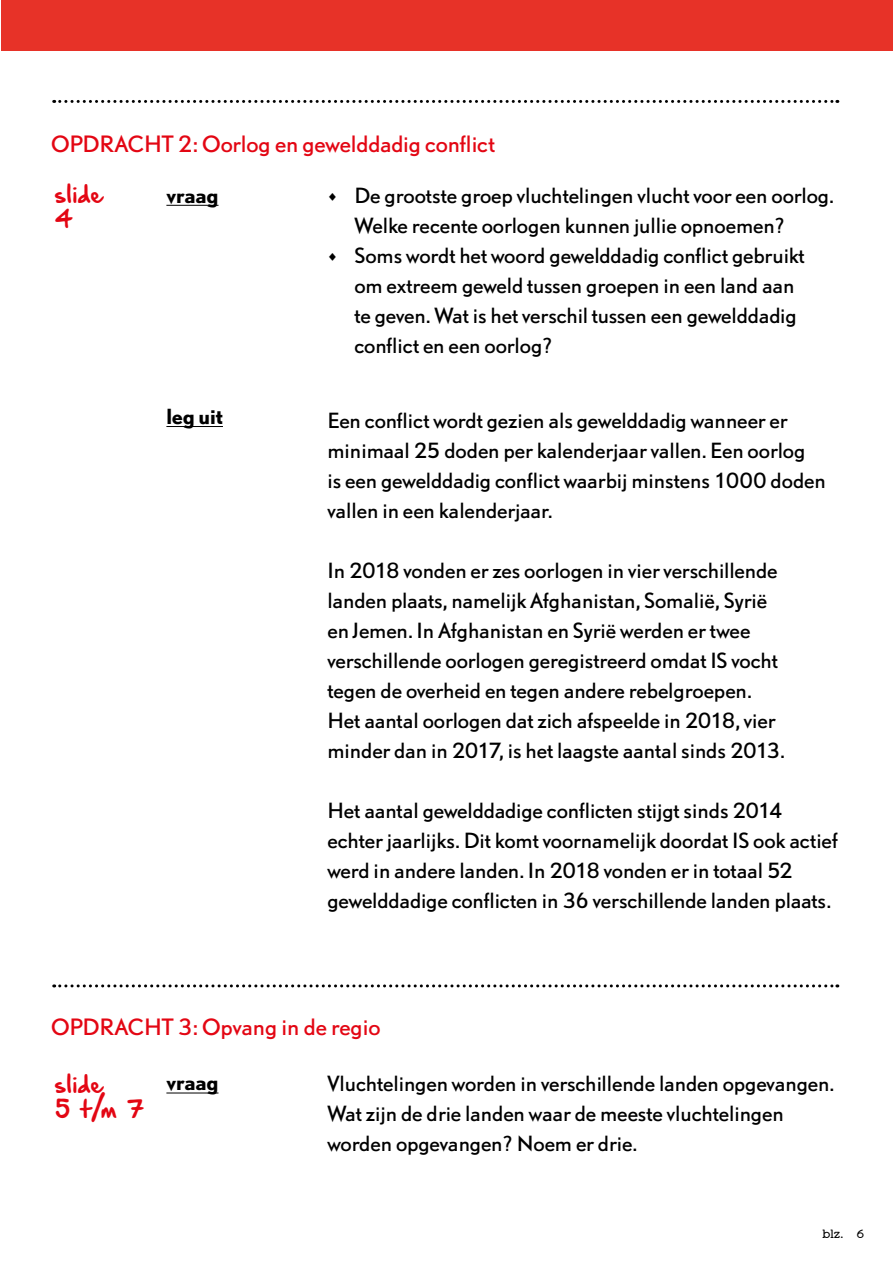
<style>
.page{position:relative;width:893px;height:1263px;background:#fff}
.page>*{position:absolute;margin:0;border:0;box-sizing:border-box;transform-origin:0 0}
.t1{font:21px "DTL Nobel T";letter-spacing:-.01em;color:#e30613}
.t2{font:21px/25.2px "Hand Of Sean Demo";color:#e30613}
.t3{font:19.5px/30px "DTL Nobel T";letter-spacing:-.01em;color:#000}
.t4{font:700 19.5px "DTL Nobel T";letter-spacing:-.005em;color:#000}
.t5{font:12px "Zolano Serif BTN Bold";color:#000}
</style>
<div class="page">
<div style="left:1px;top:1px;width:891px;height:50px;background:#e73228"></div>
<hr style="left:166px;top:205px;width:52px;height:1px;background:#000">
<svg style="left:54px;top:100px;width:784px;height:3px"></svg>
<svg style="left:54px;top:984px;width:784px;height:3px"></svg>
<hr style="left:166px;top:1093px;width:52px;height:1px;background:#000">
<hr style="left:166px;top:426px;width:57px;height:1px;background:#000">
<p class="t1" style="left:51px;top:129px;width:445px">OPDRACHT 2: Oorlog en gewelddadig conflict</p>
<p class="t2" style="left:55px;top:183px;width:50px">slide<br>4</p>
<p class="t4" style="left:166px;top:182px;width:54px">vraag</p>
<p class="t3" style="left:354px;top:180px;width:481px;text-indent:-27px">• De grootste groep vluchtelingen vlucht voor een oorlog.<br>Welke recente oorlogen kunnen jullie opnoemen?</p>
<p class="t3" style="left:354px;top:240px;width:452px;text-indent:-27px">• Soms wordt het woord gewelddadig conflict gebruikt om extreem geweld tussen groepen in een land aan te geven. Wat is het verschil tussen een gewelddadig conflict en een oorlog?</p>
<p class="t4" style="left:166px;top:403px;width:58px">leg uit</p>
<p class="t3" style="left:327px;top:404px;width:500px">Een conflict wordt gezien als gewelddadig wanneer er minimaal 25 doden per kalenderjaar vallen. Een oorlog<br>is een gewelddadig conflict waarbij minstens 1000 doden vallen in een kalenderjaar.</p>
<p class="t3" style="left:327px;top:554px;width:459px">In 2018 vonden er zes oorlogen in vier verschillende landen plaats, namelijk Afghanistan, Somalië, Syrië en Jemen. In Afghanistan en Syrië werden er twee verschillende oorlogen geregistreerd omdat IS vocht tegen de overheid en tegen andere rebelgroepen.<br>Het aantal oorlogen dat zich afspeelde in 2018, vier minder dan in 2017, is het laagste aantal sinds 2013.</p>
<p class="t3" style="left:327px;top:794px;width:512px">Het aantal gewelddadige conflicten stijgt sinds 2014 echter jaarlijks. Dit komt voornamelijk doordat IS ook actief werd in andere landen. In 2018 vonden er in totaal 52 gewelddadige conflicten in 36 verschillende landen plaats.</p>
<p class="t1" style="left:51px;top:1013px;width:331px">OPDRACHT 3: Opvang in de regio</p>
<p class="t2" style="left:55px;top:1073px;width:90px">slide<br>5 t/m 7</p>
<p class="t4" style="left:166px;top:1069px;width:54px">vraag</p>
<p class="t3" style="left:327px;top:1068px;width:508px">Vluchtelingen worden in verschillende landen opgevangen.<br>Wat zijn de drie landen waar de meeste vluchtelingen worden opgevangen? Noem er drie.</p>
<p class="t5" style="left:823px;top:1227px;width:43px">blz. 6</p>
</div>
